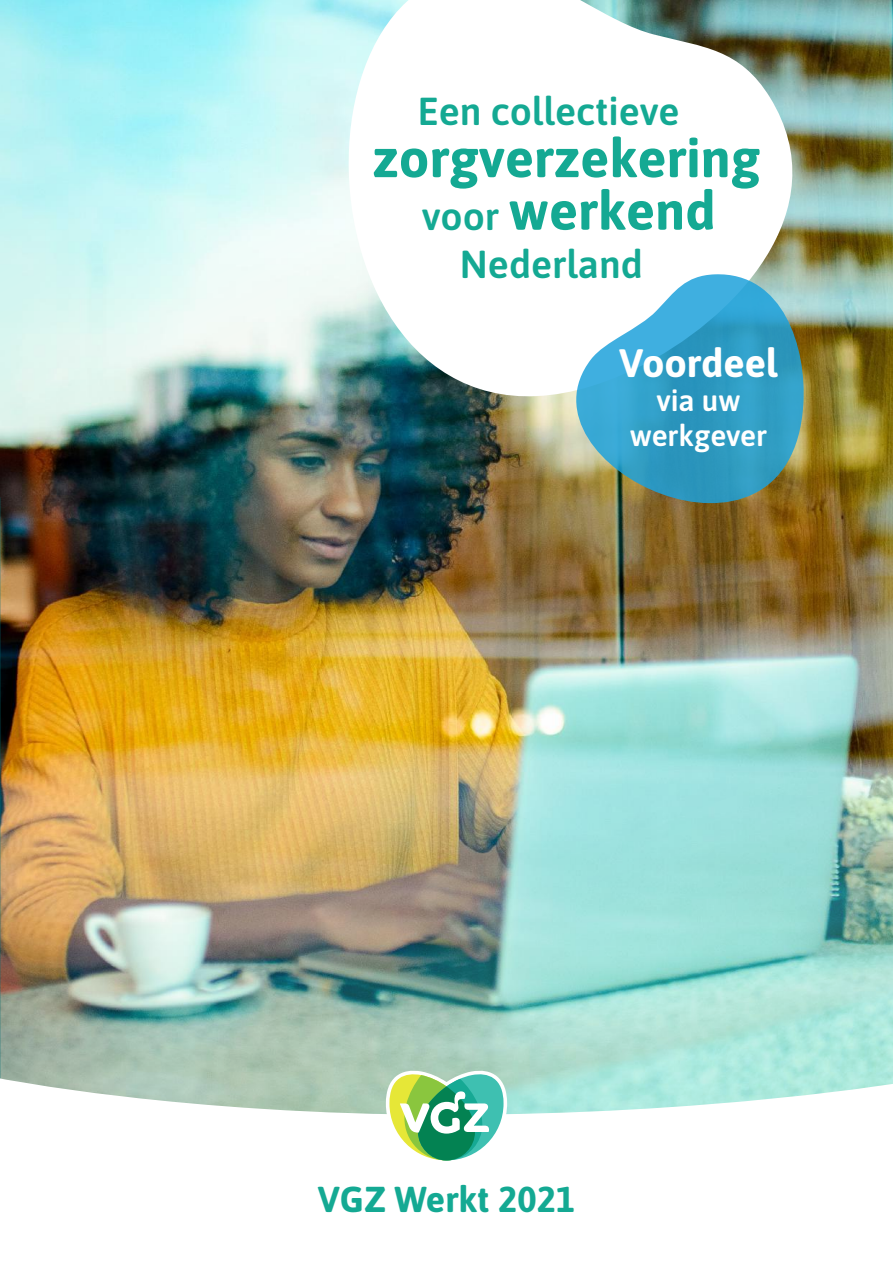
<style>
.page{position:relative;width:893px;height:1263px;background:#fff}
.page>*{position:absolute;margin:0;border:0;box-sizing:border-box;transform-origin:0 0}
.t1{font:700 54px/52.5px "Asap";color:#14a993;text-align:center}
.t2{font:700 39.6px "Asap";letter-spacing:-.005em;color:#fff}
.t3{font:600 39px "Asap";color:#14a993}
.t4{font:700 36px "Asap";color:#14a993}
.t5{font:600 29.7px/34.7px "Asap";letter-spacing:-.005em;color:#fff;text-align:center}
.s1{font-weight:600;font-size:39px}
</style>
<div class="page">
<img style="left:0;top:454px;width:893px;height:135px">
<img style="left:0;top:589px;width:893px;height:489px">
<img style="left:0;top:0;width:893px;height:454px">
<svg style="left:0;top:1078px;width:893px;height:37px"></svg>
<svg style="left:386px;top:1071px;width:121px;height:90px"></svg>
<img style="left:257px;top:0;width:583px;height:531px">
<svg style="left:561px;top:272px;width:246px;height:248px;background:#67a9b8"></svg>
<p class="t3" style="left:417px;top:83px;width:264px">Een collectieve</p>
<p class="t1" style="left:372px;top:129px;width:389px">zorgverzekering <span class="s1">voor</span> werkend</p>
<p class="t3" style="left:460px;top:236px;width:184px">Nederland</p>
<p class="t2" style="left:619px;top:335px;width:160px">Voordeel</p>
<p class="t5" style="left:630px;top:382px;width:139px">via uw werkgever</p>
<p class="t4" style="left:318px;top:1173px;width:259px">VGZ Werkt 2021</p>
</div>
